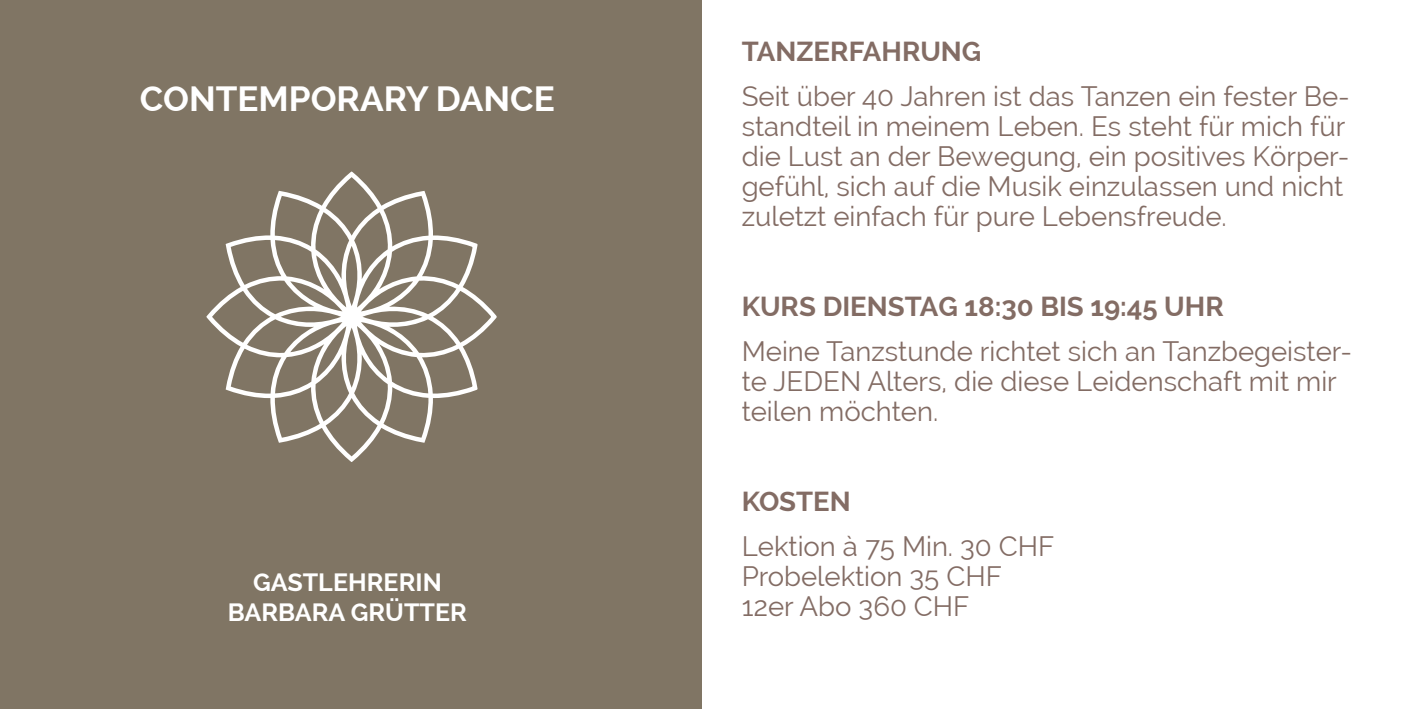
<style>
.page{position:relative;width:1404px;height:709px;background:#fff}
.page>*{position:absolute;margin:0;border:0;box-sizing:border-box;transform-origin:0 0}
.t1{font:700 35px "Raleway";color:#fff}
.t2{font:27.5px/30px "Raleway";color:#836c64}
.t3{font:700 27.5px "Raleway";color:#836c64}
.t4{font:700 25px "Raleway";color:#fff}
</style>
<div class="page">
<div style="left:0;top:0;width:702px;height:709px;background:#807564"></div>
<svg style="left:206px;top:171px;width:291px;height:291px"></svg>
<p class="t1" style="left:140px;top:79px;width:416px">CONTEMPORARY DANCE</p>
<p class="t4" style="left:253px;top:568px;width:190px">GASTLEHRERIN</p>
<p class="t4" style="left:228px;top:598px;width:240px">BARBARA GRÜTTER</p>
<p class="t3" style="left:741px;top:35px;width:241px">TANZERFAHRUNG</p>
<p class="t2" style="left:741px;top:81px;width:609px">Seit über 40 Jahren ist das Tanzen ein fester Be&shy;standteil in meinem Leben. Es steht für mich für die Lust an der Bewegung, ein positives Körper&shy;gefühl, sich auf die Musik einzulassen und nicht zuletzt einfach für pure Lebensfreude.</p>
<p class="t3" style="left:741px;top:290px;width:483px">KURS DIENSTAG 18:30 BIS 19:45 UHR</p>
<p class="t2" style="left:741px;top:336px;width:612px">Meine Tanzstunde richtet sich an Tanzbegeister&shy;te JEDEN Alters, die diese Leidenschaft mit mir teilen möchten.</p>
<p class="t3" style="left:741px;top:485px;width:111px">KOSTEN</p>
<p class="t2" style="left:741px;top:531px;width:314px">Lektion à 75 Min. 30 CHF</p>
<p class="t2" style="left:741px;top:561px;width:262px">Probelektion 35 CHF</p>
<p class="t2" style="left:741px;top:591px;width:229px">12er Abo 360 CHF</p>
</div>
